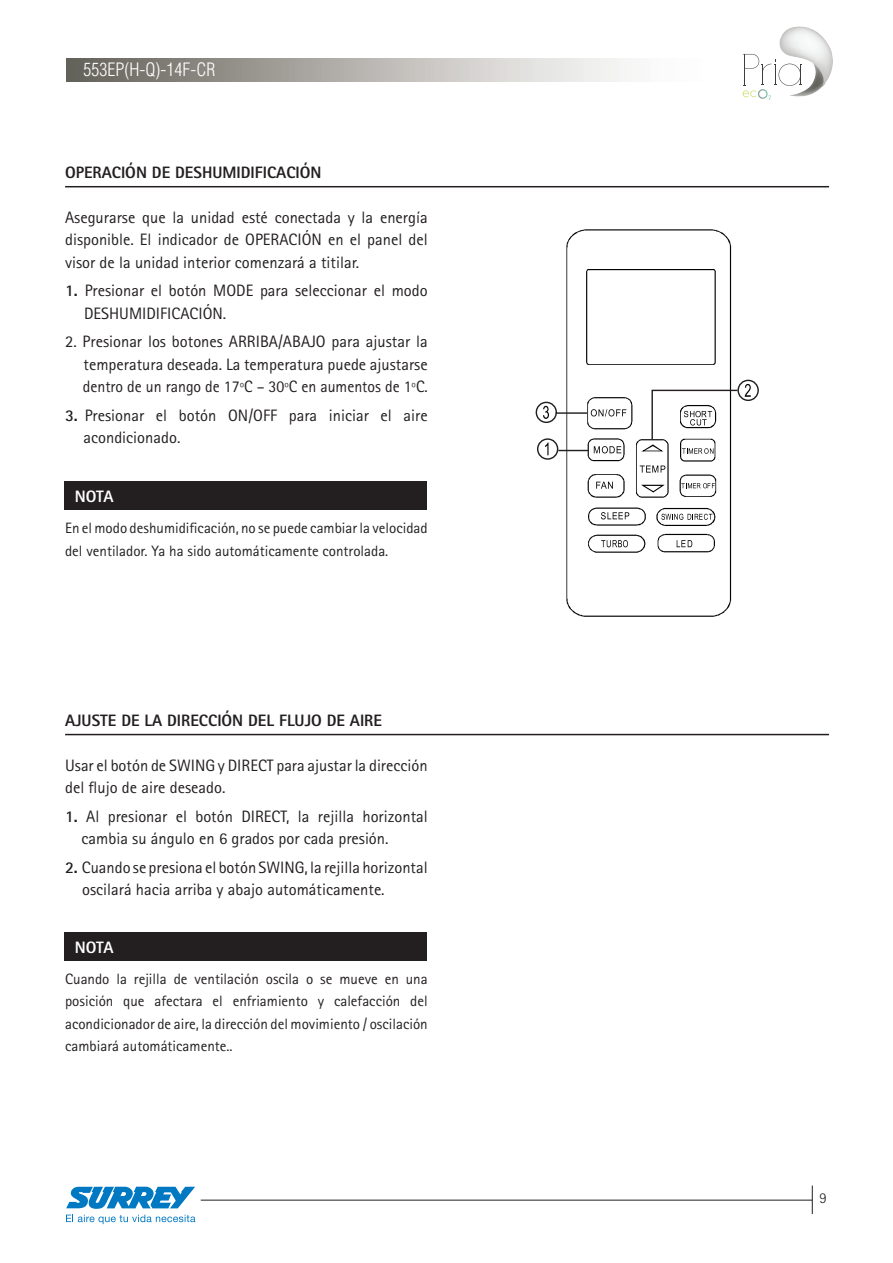
<style>
.page{position:relative;width:893px;height:1263px;background:#fff}
.page>*{position:absolute;margin:0;border:0;box-sizing:border-box;transform-origin:0 0}
.t1{font:300 condensed 18px "Helvetica";color:#fff}
.t2{font:16.5px/22.5px "Rotis Sans Serif";color:#231f20}
.t3{font:800 16.5px "Rotis Sans Serif";color:#231f20}
.t4{font:800 16.5px "Rotis Sans Serif";letter-spacing:-.02em;color:#fff}
.t5{font:15px/22.5px "Rotis Sans Serif";color:#231f20}
.t6{font:300 15px "Rotis Sans Serif";color:#231f20}
.s1{font-weight:700}
</style>
<div class="page">
<div style="left:67px;top:58px;width:656px;height:24px;background:linear-gradient(to right,#69665e,#fff)"></div>
<img style="left:802px;top:86px;width:21px;height:11px">
<img style="left:779px;top:27px;width:54px;height:59px">
<svg style="left:743px;top:54px;width:59px;height:45px"></svg>
<svg style="left:66px;top:1187px;width:129px;height:37px"></svg>
<svg style="left:812px;top:1185px;width:1px;height:29px"></svg>
<hr style="left:201px;top:1200px;width:611px;height:1px;background:#231f20">
<div style="left:64px;top:481px;width:363px;height:29px;background:#231f20"></div>
<div style="left:64px;top:932px;width:363px;height:29px;background:#231f20"></div>
<hr style="left:65px;top:186px;width:764px;height:1px;background:#231f20">
<hr style="left:65px;top:734px;width:764px;height:1px;background:#231f20">
<svg style="left:566px;top:229px;width:165px;height:388px"></svg>
<svg style="left:586px;top:269px;width:130px;height:96px"></svg>
<svg style="left:588px;top:507px;width:58px;height:19px"></svg>
<svg style="left:656px;top:508px;width:59px;height:18px"></svg>
<svg style="left:658px;top:534px;width:57px;height:18px"></svg>
<svg style="left:588px;top:535px;width:57px;height:18px"></svg>
<svg style="left:745px;top:384px;width:6px;height:13px"></svg>
<div style="left:737px;top:380px;width:22px;height:21px;border:1px solid #231f20;border-radius:50%"></div>
<svg style="left:543px;top:406px;width:6px;height:13px"></svg>
<div style="left:536px;top:402px;width:21px;height:21px;border:1px solid #231f20;border-radius:50%"></div>
<hr style="left:556px;top:412px;width:31px;height:2px;background:#231f20">
<svg style="left:587px;top:389px;width:152px;height:109px"></svg>
<svg style="left:545px;top:442px;width:3px;height:13px"></svg>
<div style="left:537px;top:438px;width:21px;height:22px;border:1px solid #231f20;border-radius:50%"></div>
<hr style="left:558px;top:450px;width:31px;height:1px;background:#231f20">
<p class="t1" style="left:84px;top:58px;width:133px">553EP(H-Q)-14F-CR</p>
<p class="t3" style="left:65px;top:162px;width:258px">OPERACIÓN DE DESHUMIDIFICACIÓN</p>
<p class="t2" style="left:65px;top:206px;width:364px;text-align:justify">Asegurarse que la unidad esté conectada y la energía disponible. El indicador de OPERACIÓN en el panel del visor de la unidad interior comenzará a titilar.</p>
<p class="t2" style="left:84px;top:279px;width:345px;text-indent:-19px"><span class="s1">1.</span> Presionar el botón MODE para seleccionar el modo<br>DESHUMIDIFICACIÓN.</p>
<p class="t2" style="left:83px;top:330px;width:346px;text-align:justify;text-indent:-18px">2. Presionar los botones ARRIBA/ABAJO para ajustar la temperatura deseada. La temperatura puede ajustarse dentro de un rango de 17ºC – 30ºC en aumentos de 1ºC.</p>
<p class="t2" style="left:84px;top:404px;width:346px;text-indent:-18px"><span class="s1">3.</span> Presionar el botón ON/OFF para iniciar el aire acondicionado.</p>
<p class="t4" style="left:75px;top:486px;width:40px">NOTA</p>
<p class="t5" style="left:65px;top:517px;width:364px">En el modo deshumidificación, no se puede cambiar la velocidad del ventilador. Ya ha sido automáticamente controlada.</p>
<p class="t3" style="left:65px;top:710px;width:318px">AJUSTE DE LA DIRECCIÓN DEL FLUJO DE AIRE</p>
<p class="t2" style="left:65px;top:754px;width:364px">Usar el botón de SWING y DIRECT para ajustar la dirección del flujo de aire deseado.</p>
<p class="t2" style="left:82px;top:805px;width:348px;text-indent:-16px"><span class="s1">1.</span> Al presionar el botón DIRECT, la rejilla horizontal cambia su ángulo en 6 grados por cada presión.</p>
<p class="t2" style="left:82px;top:856px;width:347px;text-indent:-17px"><span class="s1">2.</span> Cuando se presiona el botón SWING, la rejilla horizontal oscilará hacia arriba y abajo automáticamente.</p>
<p class="t4" style="left:75px;top:937px;width:40px">NOTA</p>
<p class="t5" style="left:65px;top:967px;width:364px;text-align:justify">Cuando la rejilla de ventilación oscila o se mueve en una posición que afectara el enfriamiento y calefacción del acondicionador de aire, la dirección del movimiento / oscilación cambiará automáticamente..</p>
<p class="t6" style="left:819px;top:1189px;width:9px">9</p>
</div>
